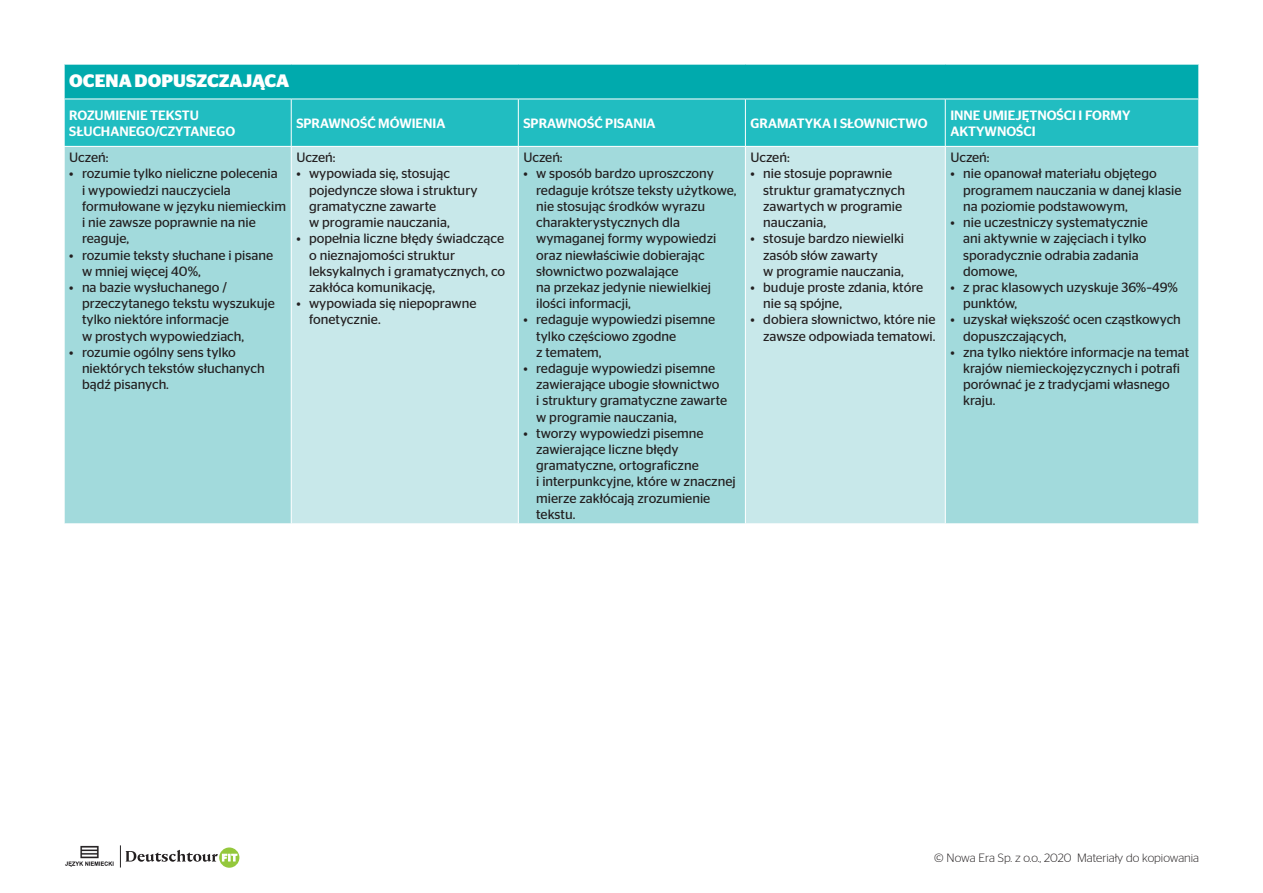
<style>
.page{position:relative;width:1263px;height:893px;background:#fff}
.page>*{position:absolute;margin:0;border:0;box-sizing:border-box;transform-origin:0 0}
.tabela_glowka{font:700 18px "Stag Sans";color:#fff}
.tabela_ocenianie_pun{font:13.5px/16.2px "Stag Sans";color:#231f20}
.tabela_ramionka{font:500 13.5px/16.2px "Stag Sans";color:#fff}
.tabela_zwykly{font:13.5px "Stag Sans";color:#231f20}
.t1{font:300 12px "Stag Sans";color:#231f20}
</style>
<div class="page">
<div style="left:219px;top:847px;width:20px;height:21px;background:#94c83c;border-radius:50%"></div>
<svg style="left:125px;top:850px;width:112px;height:12px"></svg>
<img style="left:65px;top:845px;width:56px;height:23px">
<div style="left:64px;top:64px;width:1135px;height:35px;background:#00aaad"></div>
<div style="left:65px;top:100px;width:1133px;height:46px;background:#21bdc1"></div>
<div style="left:65px;top:147px;width:1133px;height:376px;background:#a2dadc"></div>
<svg style="left:292px;top:147px;width:653px;height:376px;background:#bae3e5"></svg>
<hr style="left:291px;top:99px;width:1px;height:47px;background:#fff">
<hr style="left:518px;top:99px;width:1px;height:47px;background:#fff">
<hr style="left:745px;top:99px;width:1px;height:47px;background:#fff">
<hr style="left:945px;top:99px;width:1px;height:47px;background:#fff">
<hr style="left:291px;top:147px;width:1px;height:376px;background:#fff">
<hr style="left:518px;top:147px;width:1px;height:376px;background:#fff">
<hr style="left:745px;top:147px;width:1px;height:376px;background:#fff">
<hr style="left:945px;top:147px;width:1px;height:376px;background:#fff">
<hr style="left:1198px;top:65px;width:1px;height:34px;background:#fff">
<hr style="left:64px;top:64px;width:227px;height:1px;background:#fff">
<hr style="left:64px;top:65px;width:1px;height:34px;background:#fff">
<hr style="left:291px;top:64px;width:227px;height:1px;background:#fff">
<hr style="left:518px;top:64px;width:227px;height:1px;background:#fff">
<hr style="left:745px;top:64px;width:200px;height:1px;background:#fff">
<hr style="left:945px;top:64px;width:254px;height:1px;background:#fff">
<p class="tabela_glowka" style="left:69px;top:71px;width:222px">OCENA DOPUSZCZAJĄCA</p>
<p class="tabela_ramionka" style="left:69px;top:107px;width:167px">ROZUMIENIE TEKSTU<br>SŁUCHANEGO/CZYTANEGO</p>
<p class="tabela_ramionka" style="left:296px;top:115px;width:151px">SPRAWNOŚĆ MÓWIENIA</p>
<p class="tabela_ramionka" style="left:523px;top:115px;width:134px">SPRAWNOŚĆ PISANIA</p>
<p class="tabela_ramionka" style="left:750px;top:115px;width:178px">GRAMATYKA I SŁOWNICTWO</p>
<p class="tabela_zwykly" style="left:69px;top:150px;width:41px">Uczeń:</p>
<p class="tabela_ocenianie_pun" style="left:82px;top:166px;width:206px;text-indent:-13px">• rozumie tylko nieliczne polecenia<br>i wypowiedzi nauczyciela formułowane w języku niemieckim i nie zawsze poprawnie na nie reaguje,</p>
<p class="tabela_ocenianie_pun" style="left:82px;top:247px;width:193px;text-indent:-13px">• rozumie teksty słuchane i pisane w mniej więcej 40%,</p>
<p class="tabela_ocenianie_pun" style="left:82px;top:279px;width:194px;text-indent:-13px">• na bazie wysłuchanego / przeczytanego tekstu wyszukuje tylko niektóre informacje<br>w prostych wypowiedziach,</p>
<p class="tabela_ocenianie_pun" style="left:82px;top:344px;width:184px;text-indent:-13px">• rozumie ogólny sens tylko niektórych tekstów słuchanych bądź pisanych.</p>
<p class="tabela_zwykly" style="left:296px;top:150px;width:41px">Uczeń:</p>
<p class="tabela_ocenianie_pun" style="left:309px;top:166px;width:170px;text-indent:-13px">• wypowiada się, stosując pojedyncze słowa i struktury gramatyczne zawarte<br>w programie nauczania,</p>
<p class="tabela_ocenianie_pun" style="left:309px;top:230px;width:198px;text-indent:-13px">• popełnia liczne błędy świadczące o nieznajomości struktur leksykalnych i gramatycznych, co zakłóca komunikację,</p>
<p class="tabela_ocenianie_pun" style="left:309px;top:295px;width:169px;text-indent:-13px">• wypowiada się niepoprawne fonetycznie.</p>
<p class="tabela_zwykly" style="left:523px;top:150px;width:41px">Uczeń:</p>
<p class="tabela_ocenianie_pun" style="left:536px;top:166px;width:202px;text-indent:-13px">• w sposób bardzo uproszczony redaguje krótsze teksty użytkowe, nie stosując środków wyrazu charakterystycznych dla wymaganej formy wypowiedzi oraz niewłaściwie dobierając słownictwo pozwalające<br>na przekaz jedynie niewielkiej ilości informacji,</p>
<p class="tabela_ocenianie_pun" style="left:536px;top:311px;width:181px;text-indent:-13px">• redaguje wypowiedzi pisemne tylko częściowo zgodne<br>z tematem,</p>
<p class="tabela_ocenianie_pun" style="left:536px;top:360px;width:193px;text-indent:-13px">• redaguje wypowiedzi pisemne zawierające ubogie słownictwo<br>i struktury gramatyczne zawarte w programie nauczania,</p>
<p class="tabela_ocenianie_pun" style="left:536px;top:425px;width:201px;text-indent:-13px">• tworzy wypowiedzi pisemne zawierające liczne błędy gramatyczne, ortograficzne<br>i interpunkcyjne, które w znacznej mierze zakłócają zrozumienie tekstu.</p>
<p class="tabela_zwykly" style="left:750px;top:150px;width:41px">Uczeń:</p>
<p class="tabela_ocenianie_pun" style="left:763px;top:166px;width:143px;text-indent:-13px">• nie stosuje poprawnie struktur gramatycznych zawartych w programie nauczania,</p>
<p class="tabela_ocenianie_pun" style="left:763px;top:230px;width:142px;text-indent:-13px">• stosuje bardzo niewielki zasób słów zawarty<br>w programie nauczania,</p>
<p class="tabela_ocenianie_pun" style="left:763px;top:279px;width:162px;text-indent:-13px">• buduje proste zdania, które nie są spójne,</p>
<p class="tabela_ocenianie_pun" style="left:750px;top:311px;width:186px;text-align:right">• dobiera słownictwo, które nie zawsze odpowiada tematowi.</p>
<p class="tabela_ramionka" style="left:950px;top:107px;width:182px">INNE UMIEJĘTNOŚCI I FORMY</p>
<p class="tabela_ramionka" style="left:950px;top:123px;width:87px">AKTYWNOŚCI</p>
<p class="tabela_zwykly" style="left:950px;top:150px;width:41px">Uczeń:</p>
<p class="tabela_ocenianie_pun" style="left:963px;top:166px;width:220px;text-indent:-13px">• nie opanował materiału objętego programem nauczania w danej klasie na poziomie podstawowym,</p>
<p class="tabela_ocenianie_pun" style="left:963px;top:214px;width:186px;text-indent:-13px">• nie uczestniczy systematycznie ani aktywnie w zajęciach i tylko sporadycznie odrabia zadania domowe,</p>
<p class="tabela_ocenianie_pun" style="left:963px;top:279px;width:216px;text-indent:-13px">• z prac klasowych uzyskuje 36%–49% punktów,</p>
<p class="tabela_ocenianie_pun" style="left:963px;top:311px;width:219px;text-indent:-13px">• uzyskał większość ocen cząstkowych dopuszczających,</p>
<p class="tabela_ocenianie_pun" style="left:963px;top:344px;width:228px;text-indent:-13px">• zna tylko niektóre informacje na temat krajów niemieckojęzycznych i potrafi porównać je z tradycjami własnego kraju.</p>
<p class="t1" style="left:934px;top:852px;width:266px">© Nowa Era Sp. z o.o., 2020 Materiały do kopiowania</p>
</div>
